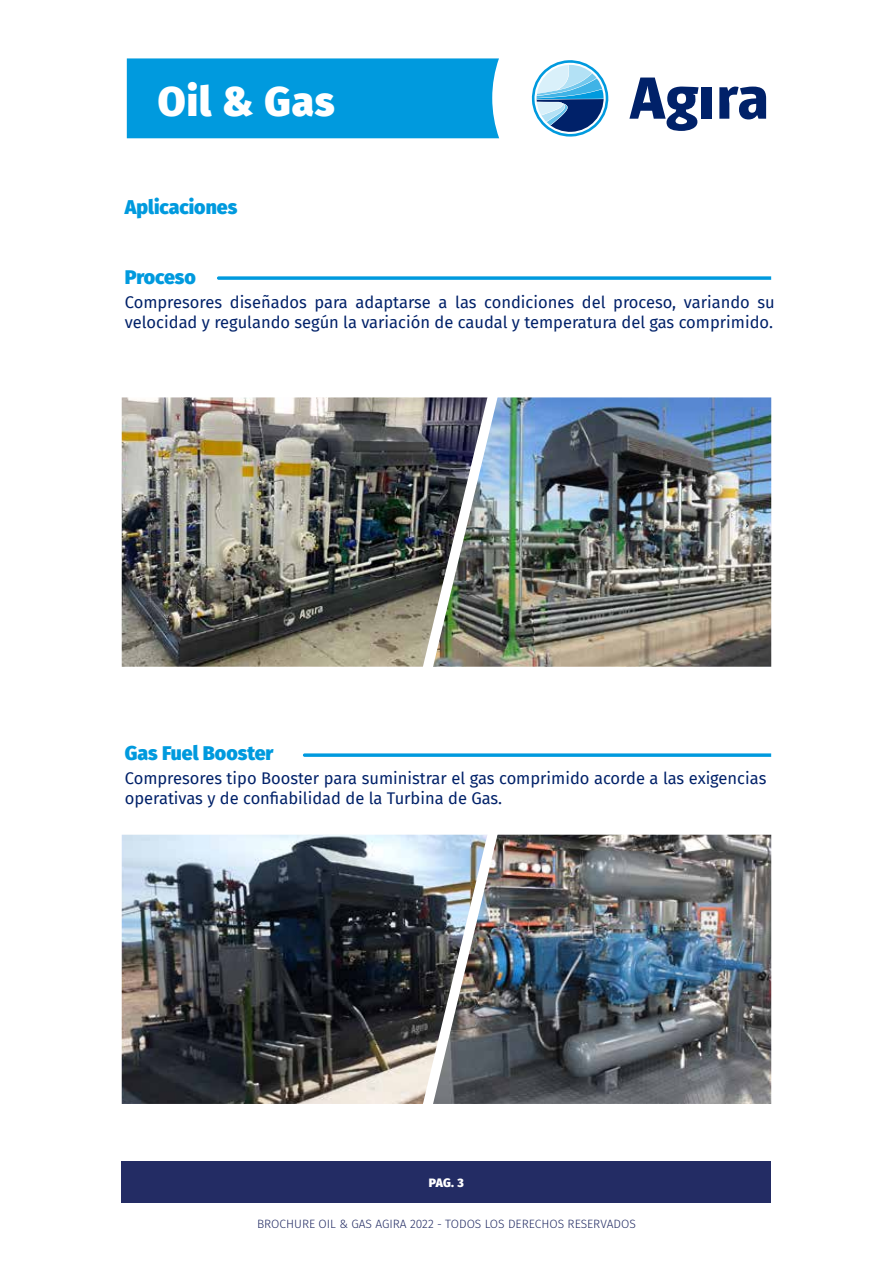
<style>
.page{position:relative;width:893px;height:1263px;background:#fff}
.page>*{position:absolute;margin:0;border:0;box-sizing:border-box;transform-origin:0 0}
.t1{font:900 40.35px "Fira Sans";letter-spacing:.025em;color:#fff}
.t2{font:900 19.5px "Fira Sans";color:#009ade}
.t3{font:16.5px/19.8px "Fira Sans";color:#002169}
.t4{font:300 12px "Fira Sans";color:#232c64}
.t5{font:900 12px "Fira Sans";color:#fff}
</style>
<div class="page">
<img style="left:122px;top:397px;width:298px;height:270px">
<div style="left:127px;top:58px;width:372px;height:80px;background:#009ade"></div>
<svg style="left:531px;top:60px;width:78px;height:77px"></svg>
<svg style="left:629px;top:78px;width:70px;height:53px"></svg>
<div style="left:702px;top:87px;width:10px;height:32px;background:#002169"></div>
<svg style="left:719px;top:87px;width:47px;height:32px"></svg>
<div style="left:122px;top:1161px;width:649px;height:42px;background:#232c64"></div>
<img style="left:499px;top:397px;width:272px;height:270px">
<img style="left:420px;top:397px;width:79px;height:270px">
<img style="left:122px;top:835px;width:298px;height:269px">
<img style="left:499px;top:835px;width:272px;height:269px">
<img style="left:420px;top:834px;width:79px;height:270px">
<svg style="left:217px;top:276px;width:554px;height:4px;background:#22a7e2"></svg>
<svg style="left:303px;top:753px;width:468px;height:4px;background:#22a7e2"></svg>
<h1 class="t1" style="left:158px;top:65px;width:178px">Oil &amp; Gas</h1>
<p class="t2" style="left:125px;top:189px;width:114px">Aplicaciones</p>
<p class="t2" style="left:125px;top:260px;width:73px">Proceso</p>
<p class="t3" style="left:125px;top:292px;width:652px">Compresores diseñados para adaptarse a las condiciones del proceso, variando su velocidad y regulando según la variación de caudal y temperatura del gas comprimido.</p>
<p class="t2" style="left:125px;top:736px;width:150px">Gas Fuel Booster</p>
<p class="t3" style="left:125px;top:768px;width:643px">Compresores tipo Booster para suministrar el gas comprimido acorde a las exigencias operativas y de confiabilidad de la Turbina de Gas.</p>
<p class="t5" style="left:429px;top:1172px;width:36px">PAG. 3</p>
<p class="t4" style="left:257px;top:1216px;width:380px">BROCHURE OIL &amp; GAS AGIRA 2022 - TODOS LOS DERECHOS RESERVADOS</p>
</div>
